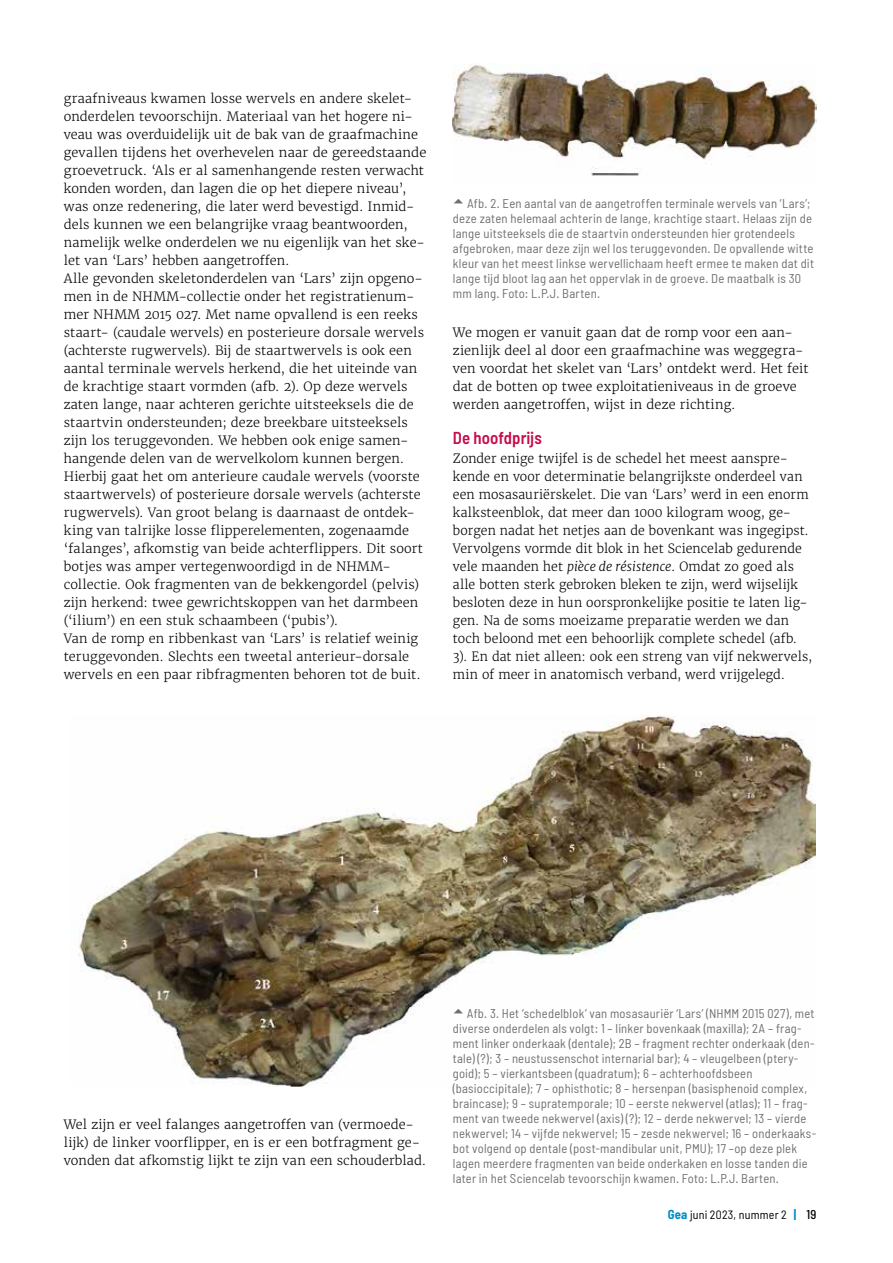
<style>
.page{position:relative;width:893px;height:1263px;background:#fff}
.page>*{position:absolute;margin:0;border:0;box-sizing:border-box;transform-origin:0 0}
.t1{font:600 semi-condensed 17.25px "Barlow";letter-spacing:.005em;color:#c60c4b}
.t2{font:300 12.75px/18px "Merriweather";letter-spacing:.01em;color:#000}
.t3{font:semi-condensed 12.75px/15px "Barlow";letter-spacing:.015em;color:#706f6f}
.t4{font:semi-condensed 12px "Barlow";letter-spacing:.02em;color:#000}
.s1{font-style:italic}
.s2{font-weight:700;font-size:12.75px;color:#008eca}
.s3{font-weight:500;font-size:12.75px}
</style>
<div class="page">
<img style="left:453px;top:64px;width:363px;height:112px">
<img style="left:78px;top:715px;width:738px;height:372px">
<svg style="left:454px;top:1009px;width:9px;height:4px"></svg>
<p class="t2" style="left:64px;top:90px;width:364px">graafniveaus kwamen losse wervels en andere skelet&shy;onderdelen tevoorschijn. Materiaal van het hogere ni&shy;veau was overduidelijk uit de bak van de graafmachine gevallen tijdens het overhevelen naar de gereedstaande groevetruck. ‘Als er al samenhangende resten verwacht konden worden, dan lagen die op het diepere niveau’, was onze redenering, die later werd bevestigd. Inmid&shy;dels kunnen we een belangrijke vraag beantwoorden, namelijk welke onderdelen we nu eigenlijk van het ske&shy;let van ‘Lars’ hebben aangetroffen.<br>Alle gevonden skeletonderdelen van ‘Lars’ zijn opgeno&shy;men in de NHMM-collectie onder het registratienum&shy;mer NHMM 2015 027. Met name opvallend is een reeks staart- (caudale wervels) en posterieure dorsale wervels (achterste rugwervels). Bij de staartwervels is ook een aantal terminale wervels herkend, die het uiteinde van de krachtige staart vormden (afb. 2). Op deze wervels zaten lange, naar achteren gerichte uitsteeksels die de staartvin ondersteunden; deze breekbare uitsteeksels zijn los teruggevonden. We hebben ook enige samen&shy;hangende delen van de wervelkolom kunnen bergen.<br>Hierbij gaat het om anterieure caudale wervels (voorste staartwervels) of posterieure dorsale wervels (achterste rugwervels). Van groot belang is daarnaast de ontdek&shy;king van talrijke losse flipperelementen, zogenaamde ‘falanges’, afkomstig van beide achterflippers. Dit soort botjes was amper vertegenwoordigd in de NHMM&shy;collectie. Ook fragmenten van de bekkengordel (pelvis) zijn herkend: twee gewrichtskoppen van het darmbeen (‘ilium’) en een stuk schaambeen (‘pubis’).<br>Van de romp en ribbenkast van ‘Lars’ is relatief weinig teruggevonden. Slechts een tweetal anterieur-dorsale wervels en een paar ribfragmenten behoren tot de buit.</p>
<p class="t3" style="left:453px;top:195px;width:363px;text-indent:14px">Afb. 2. Een aantal van de aangetroffen terminale wervels van ‘Lars’; deze zaten helemaal achterin de lange, krachtige staart. Helaas zijn de lange uitsteeksels die de staartvin ondersteunden hier grotendeels afgebroken, maar deze zijn wel los teruggevonden. De opvallende witte kleur van het meest linkse wervellichaam heeft ermee te maken dat dit lange tijd bloot lag aan het oppervlak in de groeve. De maatbalk is 30 mm lang. Foto: L.P.J. Barten.</p>
<p class="t2" style="left:453px;top:324px;width:357px">We mogen er vanuit gaan dat de romp voor een aan&shy;zienlijk deel al door een graafmachine was weggegra&shy;ven voordat het skelet van ‘Lars’ ontdekt werd. Het feit dat de botten op twee exploitatieniveaus in de groeve werden aangetroffen, wijst in deze richting.</p>
<h1 class="t1" style="left:453px;top:427px;width:90px">De hoofdprijs</h1>
<p class="t2" style="left:453px;top:450px;width:361px">Zonder enige twijfel is de schedel het meest aanspre&shy;kende en voor determinatie belangrijkste onderdeel van een mosasauriërskelet. Die van ‘Lars’ werd in een enorm kalksteenblok, dat meer dan 1000 kilogram woog, ge&shy;borgen nadat het netjes aan de bovenkant was ingegipst.<br>Vervolgens vormde dit blok in het Sciencelab gedurende vele maanden het <span class="s1">pièce de résistence</span>. Omdat zo goed als alle botten sterk gebroken bleken te zijn, werd wijselijk besloten deze in hun oorspronkelijke positie te laten lig&shy;gen. Na de soms moeizame preparatie werden we dan toch beloond met een behoorlijk complete schedel (afb.<br>3). En dat niet alleen: ook een streng van vijf nekwervels, min of meer in anatomisch verband, werd vrijgelegd.</p>
<p class="t2" style="left:64px;top:1116px;width:364px">Wel zijn er veel falanges aangetroffen van (vermoede&shy;lijk) de linker voorflipper, en is er een botfragment ge&shy;vonden dat afkomstig lijkt te zijn van een schouderblad.</p>
<p class="t3" style="left:453px;top:1006px;width:365px;text-indent:14px">Afb. 3. Het ‘schedelblok’ van mosasauriër ‘Lars’ (NHMM 2015 027), met diverse onderdelen als volgt: 1 – linker bovenkaak (maxilla); 2A – frag&shy;ment linker onderkaak (dentale); 2B – fragment rechter onderkaak (den&shy;tale) (?); 3 – neustussenschot internarial bar); 4 – vleugelbeen (ptery&shy;goid); 5 – vierkantsbeen (quadratum); 6 – achterhoofdsbeen (basioccipitale); 7 – ophisthotic; 8 – hersenpan (basisphenoid complex, braincase); 9 – supratemporale; 10 – eerste nekwervel (atlas); 11 – frag&shy;ment van tweede nekwervel (axis) (?); 12 – derde nekwervel; 13 – vierde nekwervel; 14 – vijfde nekwervel; 15 – zesde nekwervel; 16 – onderkaaks&shy;bot volgend op dentale (post-mandibular unit, PMU); 17 –op deze plek lagen meerdere fragmenten van beide onderkaken en losse tanden die later in het Sciencelab tevoorschijn kwamen. Foto: L.P.J. Barten.</p>
<p class="t4" style="left:668px;top:1207px;width:150px"><span class="s2">Gea</span> juni 2023, nummer 2 <span class="s2">|</span> <span class="s3">19</span></p>
</div>
